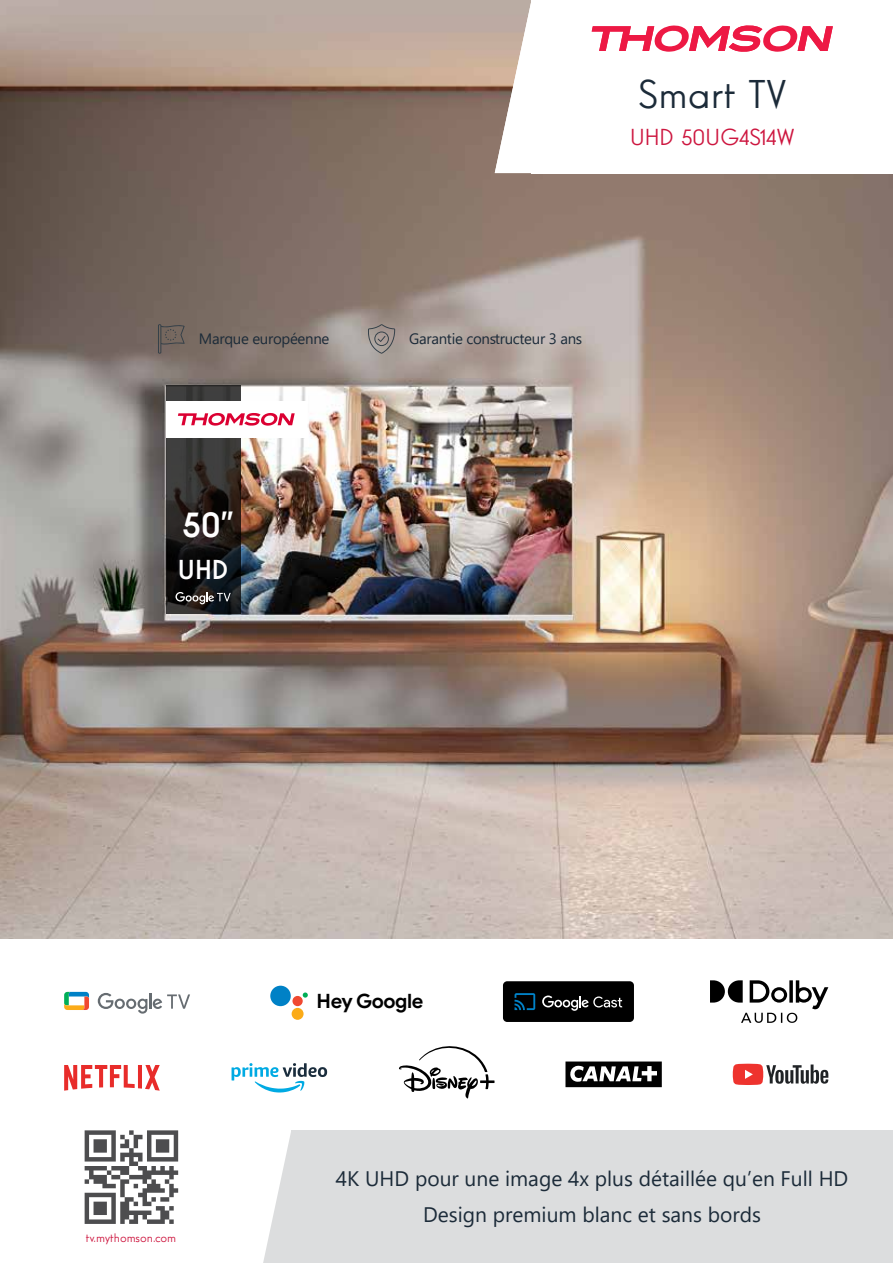
<style>
.page{position:relative;width:893px;height:1263px;background:#fff}
.page>*{position:absolute;margin:0;border:0;box-sizing:border-box;transform-origin:0 0}
.t1{font:39px "Windlesham Pro";color:#1c2b39}
.t2{font:500 35.55px "Windlesham Pro";color:#fff}
.t3{font:500 26.55px "Windlesham Pro";color:#fff}
.t4{font:22.5px "Windlesham Pro";color:#cd163f}
.t5{font:21px/36px "Segoe UI";color:#1c2b39;text-align:center}
.t6{font:700 19.8px "Google Sans";letter-spacing:-.025em;color:#010101}
.t7{font:15px "Segoe UI";letter-spacing:-.02em;color:#1c2b39}
.t8{font:12px "Windlesham Pro";color:#cd163f}
</style>
<div class="page">
<img style="left:0;top:0;width:893px;height:939px">
<svg style="left:166px;top:385px;width:74px;height:229px"></svg>
<div style="left:166px;top:401px;width:141px;height:37px;background:#fff"></div>
<svg style="left:178px;top:413px;width:117px;height:13px"></svg>
<svg style="left:175px;top:592px;width:56px;height:12px"></svg>
<svg style="left:85px;top:1130px;width:93px;height:94px"></svg>
<div style="left:291px;top:1130px;width:602px;height:133px;background:#dcddde"></div>
<svg style="left:263px;top:1133px;width:28px;height:130px"></svg>
<div style="left:503px;top:981px;width:131px;height:41px;background:#000;border-radius:4px"></div>
<svg style="left:515px;top:993px;width:20px;height:17px"></svg>
<svg style="left:542px;top:995px;width:80px;height:16px"></svg>
<svg style="left:232px;top:1063px;width:95px;height:29px"></svg>
<svg style="left:64px;top:1065px;width:96px;height:26px"></svg>
<svg style="left:303px;top:992px;width:5px;height:6px"></svg>
<div style="left:292px;top:996px;width:11px;height:10px;background:#f04931;border-radius:50%"></div>
<div style="left:292px;top:1008px;width:12px;height:12px;background:#fbab18;border-radius:50%"></div>
<div style="left:270px;top:986px;width:21px;height:20px;background:#0081c6;border-radius:50%"></div>
<svg style="left:98px;top:993px;width:92px;height:21px"></svg>
<svg style="left:64px;top:992px;width:25px;height:18px"></svg>
<svg style="left:399px;top:1046px;width:95px;height:52px"></svg>
<svg style="left:733px;top:1064px;width:95px;height:21px"></svg>
<div style="left:566px;top:1062px;width:95px;height:24px;background:#010101"></div>
<div style="left:565px;top:1061px;width:97px;height:26px;border:2px solid #010101"></div>
<svg style="left:570px;top:1066px;width:87px;height:16px"></svg>
<svg style="left:710px;top:980px;width:118px;height:43px"></svg>
<div style="left:531px;top:0;width:362px;height:173px;background:#fff"></div>
<svg style="left:592px;top:25px;width:241px;height:27px"></svg>
<svg style="left:495px;top:0;width:36px;height:173px"></svg>
<svg style="left:158px;top:324px;width:27px;height:30px"></svg>
<svg style="left:368px;top:324px;width:27px;height:30px"></svg>
<p class="t7" style="left:199px;top:325px;width:132px">Marque européenne</p>
<h2 class="t2" style="left:183px;top:501px;width:53px">50“</h2>
<p class="t3" style="left:178px;top:551px;width:52px">UHD</p>
<h1 class="t1" style="left:638px;top:68px;width:150px">Smart TV</h1>
<p class="t4" style="left:630px;top:122px;width:166px">UHD 50UG S4 14W</p>
<p class="t7" style="left:409px;top:325px;width:175px">Garantie constructeur 3 ans</p>
<p class="t6" style="left:317px;top:989px;width:108px">Hey Google</p>
<p class="t8" style="left:86px;top:1229px;width:92px">tv.mythomson.com</p>
<p class="t5" style="left:336px;top:1159px;width:514px">K4 UHD pour une image x4 plus détaillée qu’en Full HD<br>Design premium blanc et sans bords</p>
</div>
